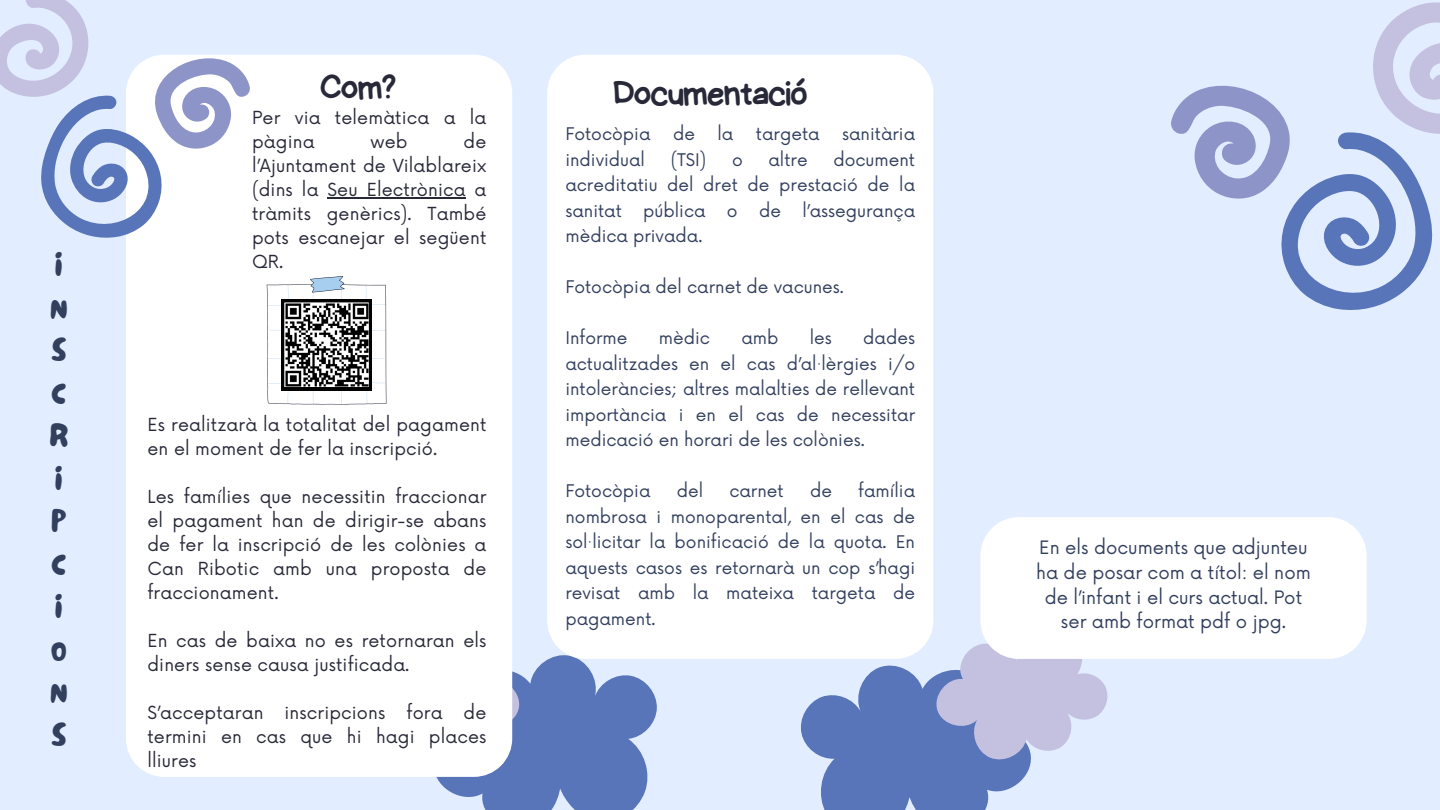
<style>
.page{position:relative;width:1440px;height:810px;background:#e2edff}
.page>*{position:absolute;margin:0;border:0;box-sizing:border-box;transform-origin:0 0}
.t1{font:35.2px "Handyman";letter-spacing:-.02em;color:#282938}
.t2{font:31px/42.8px "NF Lepetitcochon Regular";color:#323f5d}
.t3{font:18px/24.8px "Now";color:#323f5d;text-align:center}
.t4{font:17.6px/24px "Now";letter-spacing:.01em;color:#282938}
.t5{font:17px/25.5px "Now";color:#323f5d;text-align:justify}
</style>
<div class="page">
<svg style="left:436px;top:659px;width:221px;height:151px"></svg>
<svg style="left:801px;top:611px;width:307px;height:199px"></svg>
<div style="left:126px;top:55px;width:386px;height:722px;background:#fff"></div>
<div style="left:547px;top:55px;width:386px;height:604px;background:#fff"></div>
<div style="left:980px;top:517px;width:386px;height:142px;background:#fff"></div>
<svg style="left:0;top:0;width:251px;height:240px"></svg>
<svg style="left:1171px;top:2px;width:269px;height:308px"></svg>
<svg style="left:267px;top:276px;width:119px;height:129px;background:#a9aaab"></svg>
<hr style="left:328px;top:197px;width:138px;height:2px;background:#282938">
<h2 class="t2" style="left:50px;top:246px;width:20px">I<br>N<br>S<br>C<br>R<br>I<br>P<br>C<br>I<br>O<br>N<br>S</h2>
<h1 class="t1" style="left:320px;top:70px;width:77px">Com?</h1>
<h1 class="t1" style="left:613px;top:76px;width:196px">Documentació</h1>
<p class="t4" style="left:252px;top:106px;width:236px">Per via telemàtica a la pàgina</p>
<p class="t5" style="left:565px;top:122px;width:87px">Fotocòpia</p>
<p class="t5" style="left:673px;top:122px;width:23px">de</p>
<p class="t5" style="left:718px;top:122px;width:17px">la</p>
<p class="t5" style="left:756px;top:122px;width:65px">targeta</p>
<p class="t5" style="left:842px;top:122px;width:74px">sanitària</p>
<p class="t5" style="left:565px;top:148px;width:81px">individual</p>
<p class="t5" style="left:671px;top:148px;width:37px">(TSI)</p>
<p class="t5" style="left:732px;top:148px;width:12px">o</p>
<p class="t5" style="left:769px;top:148px;width:41px">altre</p>
<p class="t4" style="left:252px;top:130px;width:236px;text-align:justify;text-indent:212px">de l’Ajuntament de Vilablareix (dins la Seu Electrònica a tràmits genèrics). També pots escanejar el següent QR.</p>
<p class="t4" style="left:371px;top:130px;width:39px">web</p>
<p class="t5" style="left:565px;top:148px;width:351px;text-indent:268px">document acreditatiu del dret de prestació de la sanitat</p>
<p class="t5" style="left:643px;top:199px;width:64px">pública</p>
<p class="t5" style="left:727px;top:199px;width:12px">o</p>
<p class="t5" style="left:759px;top:199px;width:23px">de</p>
<p class="t5" style="left:803px;top:199px;width:114px">l’assegurança</p>
<p class="t5" style="left:565px;top:224px;width:139px">mèdica privada.</p>
<p class="t5" style="left:565px;top:275px;width:280px">Fotocòpia del carnet de vacunes.</p>
<p class="t5" style="left:565px;top:326px;width:64px">Informe</p>
<p class="t5" style="left:659px;top:326px;width:53px">mèdic</p>
<p class="t5" style="left:741px;top:326px;width:39px">amb</p>
<p class="t5" style="left:810px;top:326px;width:24px">les</p>
<p class="t5" style="left:565px;top:326px;width:351px;text-indent:298px">dades actualitzades en el cas d’al·lèrgies i/o intoleràncies; altres malalties de rellevant importància i en el cas de necessitar medicació en horari de les colònies.</p>
<p class="t5" style="left:565px;top:479px;width:87px">Fotocòpia</p>
<p class="t5" style="left:677px;top:479px;width:28px">del</p>
<p class="t5" style="left:729px;top:479px;width:56px">carnet</p>
<p class="t5" style="left:810px;top:479px;width:23px">de</p>
<p class="t4" style="left:147px;top:413px;width:341px">Es realitzarà la totalitat del pagament en el moment de fer la inscripció.</p>
<p class="t4" style="left:147px;top:485px;width:341px;text-align:justify">Les famílies que necessitin fraccionar el pagament han de dirigir-se abans de fer la inscripció de les colònies a Can Ribotic amb una proposta de fraccionament.</p>
<p class="t4" style="left:147px;top:629px;width:341px">En cas de baixa no es retornaran els diners sense causa justificada.</p>
<p class="t4" style="left:147px;top:701px;width:341px;text-align:justify">S’acceptaran inscripcions fora de termini en cas que hi hagi places lliures</p>
<p class="t5" style="left:565px;top:479px;width:351px;text-indent:293px">família nombrosa i monoparental, en el cas de sol·licitar la bonificació de la quota. En aquests casos es retornarà un cop s’hagi revisat amb la mateixa targeta de pagament.</p>
<p class="t3" style="left:1036px;top:536px;width:276px">En els documents que adjunteu ha de posar com a títol: el nom de l’infant i el curs actual. Pot ser amb format pdf o jpg.</p>
</div>
